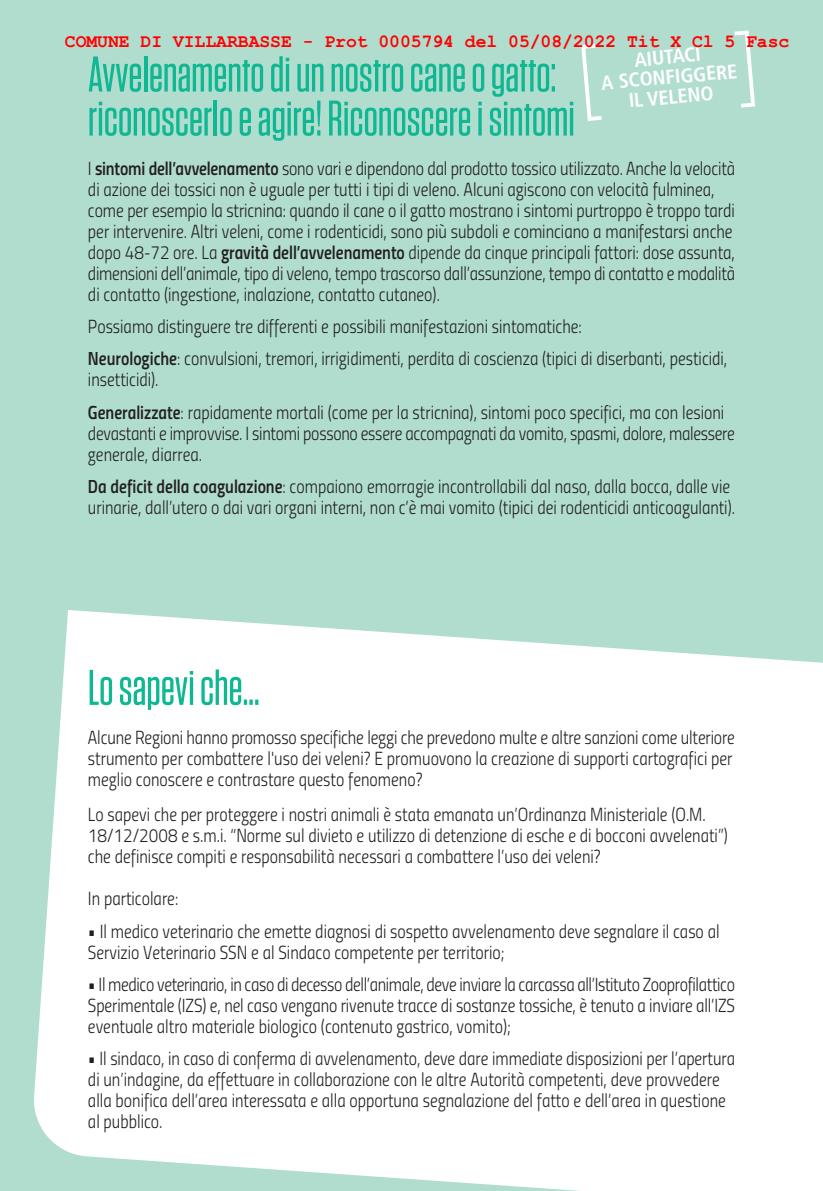
<style>
.page{position:relative;width:823px;height:1191px;background:#fff}
.page>*{position:absolute;margin:0;border:0;box-sizing:border-box;transform-origin:0 0}
.t1{font:500 50px/44px "Tungsten Narrow";color:#0fb793}
.t2{font:700 condensed 20px/20px "Frutiger LT Pro";color:#fff;text-align:center}
.t3{font:19px/21px "Titillium Light Upright";color:#231f20;scale:.9 1}
.t4{font:700 18px "Courier New";color:#f00}
.s1{font-family:"Titillium Semibold Upright"}
</style>
<div class="page">
<div style="left:0;top:0;width:822px;height:1191px;background:#b1ddcf"></div>
<svg style="left:34px;top:610px;width:788px;height:581px;background:#f8fcfa"></svg>
<svg style="left:581px;top:44px;width:21px;height:77px"></svg>
<svg style="left:734px;top:30px;width:21px;height:78px"></svg>
<p class="t4" style="left:65px;top:32px;width:725px">COMUNE DI VILLARBASSE - Prot 0005794 del 05/08/2022 Tit X Cl 5 Fasc</p>
<h1 class="t1" style="left:88px;top:54px;width:488px">Avvelenamento di un nostro cane o gatto: riconoscerlo e agire! Riconoscere i sintomi</h1>
<p class="t2" style="left:598px;top:55px;width:138px;rotate:-5deg">AIUTACI<br>A SCONFIGGERE<br>IL VELENO</p>
<p class="t3" style="left:88px;top:160px;width:720px">I <span class="s1">sintomi dell’avvelenamento</span> sono vari e dipendono dal prodotto tossico utilizzato. Anche la velocità di azione dei tossici non è uguale per tutti i tipi di veleno. Alcuni agiscono con velocità fulminea, come per esempio la stricnina: quando il cane o il gatto mostrano i sintomi purtroppo è troppo tardi per intervenire. Altri veleni, come i rodenticidi, sono più subdoli e cominciano a manifestarsi anche dopo 48-72 ore. La <span class="s1">gravità dell’avvelenamento</span> dipende da cinque principali fattori: dose assunta, dimensioni dell’animale, tipo di veleno, tempo trascorso dall’assunzione, tempo di contatto e modalità di contatto (ingestione, inalazione, contatto cutaneo).</p>
<p class="t3" style="left:88px;top:312px;width:711px;line-height:32.4px">Possiamo distinguere tre differenti e possibili manifestazioni sintomatiche:<br><span class="s1">Neurologiche</span>: convulsioni, tremori, irrigidimenti, perdita di coscienza (tipici di diserbanti, pesticidi,</p>
<p class="t3" style="left:88px;top:366px;width:708px;line-height:32.4px">insetticidi).<br><span class="s1">Generalizzate</span>: rapidamente mortali (come per la stricnina), sintomi poco specifici, ma con lesioni</p>
<p class="t3" style="left:88px;top:425px;width:720px">devastanti e improvvise. I sintomi possono essere accompagnati da vomito, spasmi, dolore, malessere generale, diarrea.</p>
<p class="t3" style="left:88px;top:478px;width:720px"><span class="s1">Da deficit della coagulazione</span>: compaiono emorragie incontrollabili dal naso, dalla bocca, dalle vie urinarie, dall’utero o dai vari organi interni, non c’è mai vomito (tipici dei rodenticidi anticoagulanti).</p>
<h1 class="t1" style="left:88px;top:668px;width:173px">Lo sapevi che…</h1>
<p class="t3" style="left:88px;top:729px;width:720px">Alcune Regioni hanno promosso specifiche leggi che prevedono multe e altre sanzioni come ulteriore strumento per combattere l'uso dei veleni? E promuovono la creazione di supporti cartografici per meglio conoscere e contrastare questo fenomeno?</p>
<p class="t3" style="left:88px;top:806px;width:712px">Lo sapevi che per proteggere i nostri animali è stata emanata un’Ordinanza Ministeriale (O.M.<br>18/12/2008 e s.m.i. “Norme sul divieto e utilizzo di detenzione di esche e di bocconi avvelenati”) che definisce compiti e responsabilità necessari a combattere l’uso dei veleni?</p>
<p class="t3" style="left:88px;top:890px;width:102px">In particolare:</p>
<p class="t3" style="left:88px;top:922px;width:703px">• Il medico veterinario che emette diagnosi di sospetto avvelenamento deve segnalare il caso al<br>Servizio Veterinario SSN e al Sindaco competente per territorio;</p>
<p class="t3" style="left:88px;top:976px;width:720px;text-align:justify">• Il medico veterinario, in caso di decesso dell’animale, deve inviare la carcassa all’Istituto Zooprofilattico Sperimentale (IZS) e, nel caso vengano rivenute tracce di sostanze tossiche, è tenuto a inviare all’IZS eventuale altro materiale biologico (contenuto gastrico, vomito);</p>
<p class="t3" style="left:88px;top:1050px;width:720px">• Il sindaco, in caso di conferma di avvelenamento, deve dare immediate disposizioni per l’apertura di un’indagine, da effettuare in collaborazione con le altre Autorità competenti, deve provvedere alla bonifica dell’area interessata e alla opportuna segnalazione del fatto e dell’area in questione al pubblico.</p>
</div>
